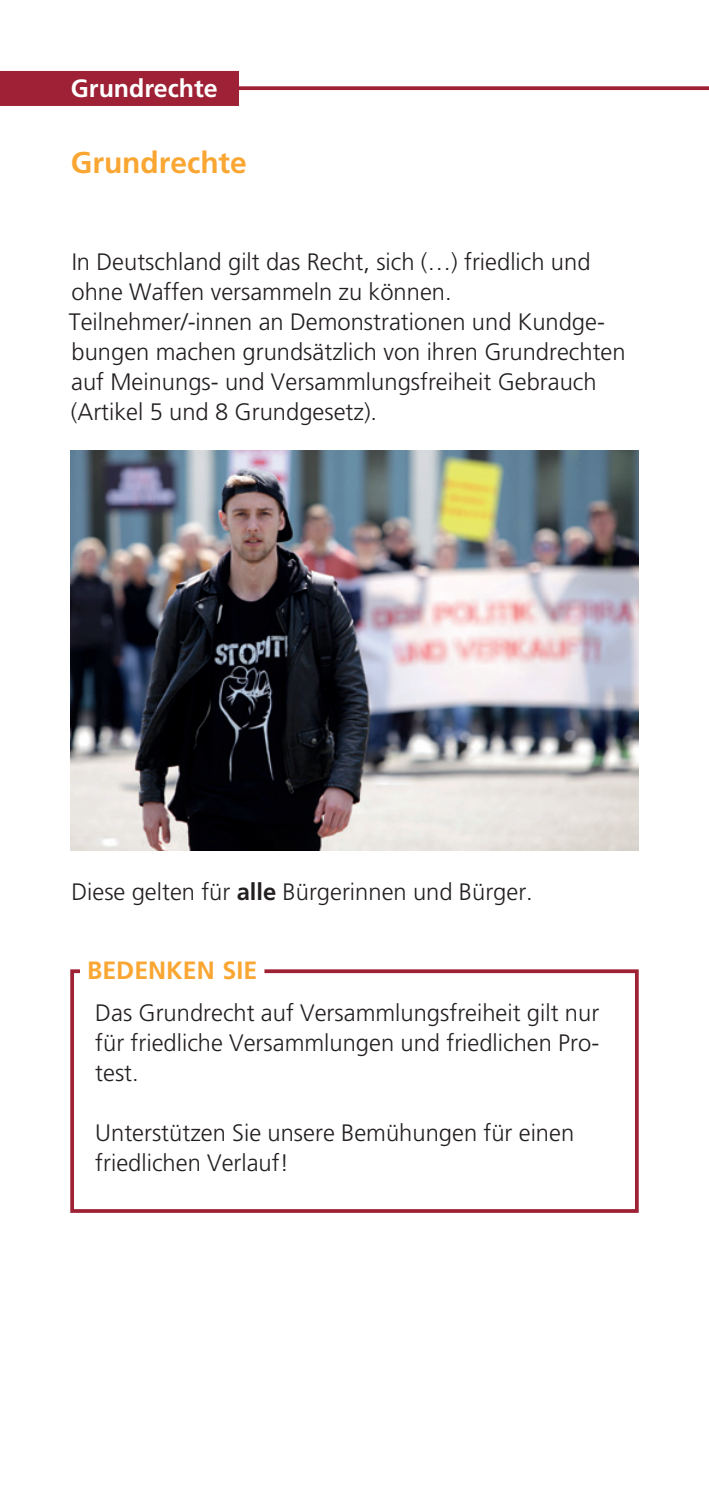
<style>
.page{position:relative;width:709px;height:1489px;background:#fff}
.page>*{position:absolute;margin:0;border:0;box-sizing:border-box;transform-origin:0 0}
.t1{font:700 30px "Frutiger LT Std";color:#faa633}
.t2{font:700 25px "Frutiger LT Std";color:#faa633}
.t3{font:700 25px "Frutiger LT Std";color:#fff}
.t4{font:300 23.75px/30px "Frutiger LT Std";color:#231f20}
.s1{font-weight:700}
</style>
<div class="page">
<hr style="left:708px;top:690px;width:1px;height:798px;background:#e6e7e9">
<svg style="left:239px;top:86px;width:470px;height:4px;fill:#9e2135"></svg>
<div style="left:70px;top:969px;width:568px;height:243px;border:4px solid #9e2135"></div>
<div style="left:80px;top:959px;width:184px;height:20px;background:#fff"></div>
<div style="left:0;top:71px;width:239px;height:35px;background:#9e2135"></div>
<img style="left:71px;top:450px;width:567px;height:400px">
<p class="t3" style="left:71px;top:73px;width:148px">Grundrechte</p>
<p class="t1" style="left:71px;top:144px;width:177px">Grundrechte</p>
<p class="t4" style="left:69px;top:247px;width:558px">In Deutschland gilt das Recht, sich (…) friedlich und ohne Waffen versammeln zu können.<br>Teilnehmer/-innen an Demonstrationen und Kundge&shy;bungen machen grundsätzlich von ihren Grundrechten auf Meinungs- und Versammlungsfreiheit Gebrauch (Artikel 5 und 8 Grundgesetz).</p>
<p class="t4" style="left:71px;top:877px;width:463px">Diese gelten für <span class="s1">alle</span> Bürgerinnen und Bürger.</p>
<p class="t2" style="left:87px;top:955px;width:172px">Bedenken Sie</p>
<p class="t4" style="left:95px;top:997px;width:505px;text-align:justify">Das Grundrecht auf Versammlungsfreiheit gilt nur für friedliche Versammlungen und friedlichen Pro&shy;test.</p>
<p class="t4" style="left:95px;top:1117px;width:480px">Unterstützen Sie unsere Bemühungen für einen friedlichen Verlauf!</p>
</div>
